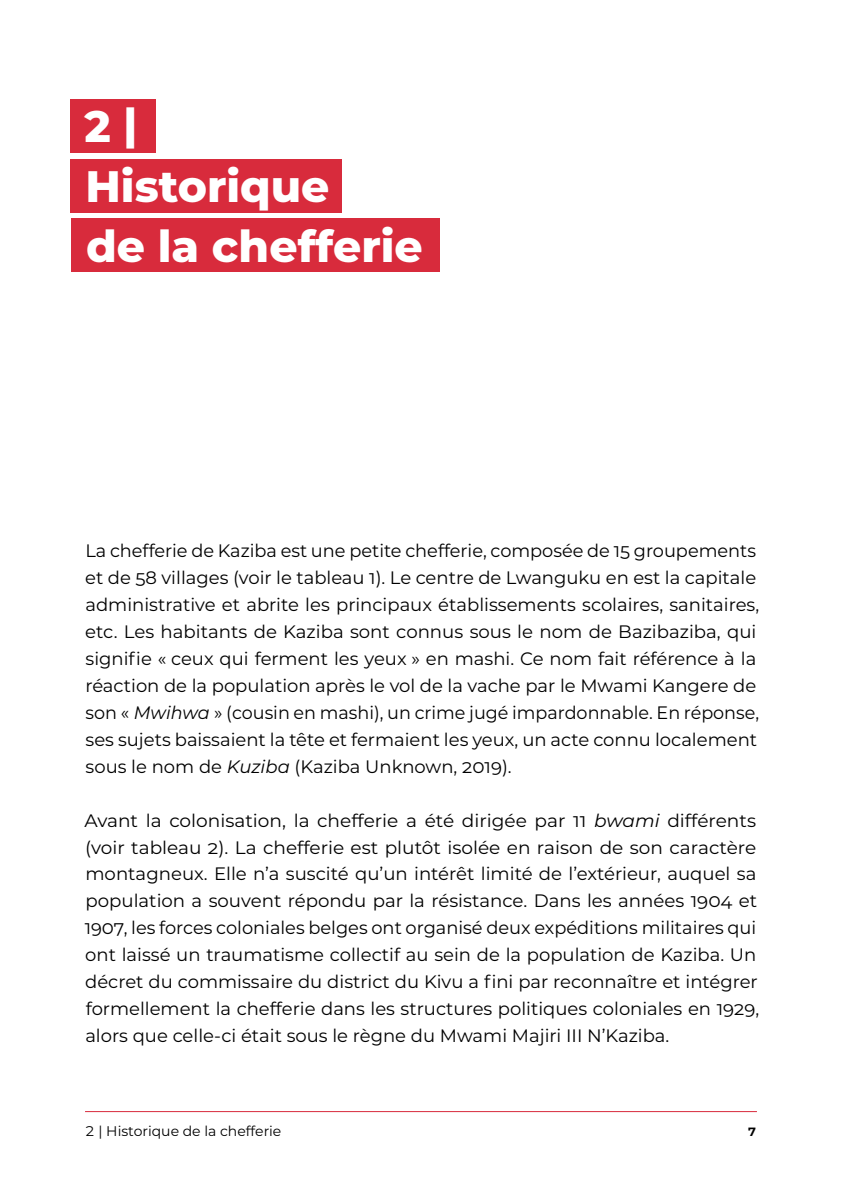
<style>
.page{position:relative;width:842px;height:1191px;background:#fff}
.page>*{position:absolute;margin:0;border:0;box-sizing:border-box;transform-origin:0 0}
.t1{font:800 44px/60.6px "Montserrat";color:#fff}
.t2{font:18px/27px "Montserrat";color:#000}
.t3{font:14px "Montserrat";color:#000}
.t4{font:700 12px "Montserrat";color:#000}
.s1{font-style:italic}
</style>
<div class="page">
<hr style="left:85px;top:1111px;width:672px;height:1px;background:#d82b3c">
<div style="left:71px;top:99px;width:85px;height:54px;background:#d82b3c"></div>
<div style="left:71px;top:159px;width:271px;height:54px;background:#d82b3c"></div>
<div style="left:71px;top:218px;width:368px;height:54px;background:#d82b3c"></div>
<h1 class="t1" style="left:84px;top:93px;width:340px">2 |<br>Historique<br>de la chefferie</h1>
<p class="t2" style="left:85px;top:536px;width:675px">La chefferie de Kaziba est une petite chefferie, composée de 15 groupements et de 58 villages (voir le tableau 1). Le centre de Lwanguku en est la capitale administrative et abrite les principaux établissements scolaires, sanitaires, etc. Les habitants de Kaziba sont connus sous le nom de Bazibaziba, qui signifie « ceux qui ferment les yeux » en mashi. Ce nom fait référence à la réaction de la population après le vol de la vache par le Mwami Kangere de son « <span class="s1">Mwihwa</span> » (cousin en mashi), un crime jugé impardonnable. En réponse, ses sujets baissaient la tête et fermaient les yeux, un acte connu localement sous le nom de <span class="s1">Kuziba</span> (Kaziba Unknown, 2019).</p>
<p class="t2" style="left:85px;top:806px;width:676px">Avant la colonisation, la chefferie a été dirigée par 11 <span class="s1">bwami</span> différents (voir tableau 2). La chefferie est plutôt isolée en raison de son caractère montagneux. Elle n’a suscité qu’un intérêt limité de l’extérieur, auquel sa population a souvent répondu par la résistance. Dans les années 1904 et 1907, les forces coloniales belges ont organisé deux expéditions militaires qui ont laissé un traumatisme collectif au sein de la population de Kaziba. Un décret du commissaire du district du Kivu a fini par reconnaître et intégrer formellement la chefferie dans les structures politiques coloniales en 1929, alors que celle-ci était sous le règne du Mwami Majiri III N’Kaziba.</p>
<p class="t3" style="left:85px;top:1121px;width:198px">2 | Historique de la chefferie</p>
<p class="t4" style="left:748px;top:1123px;width:10px">7</p>
</div>
